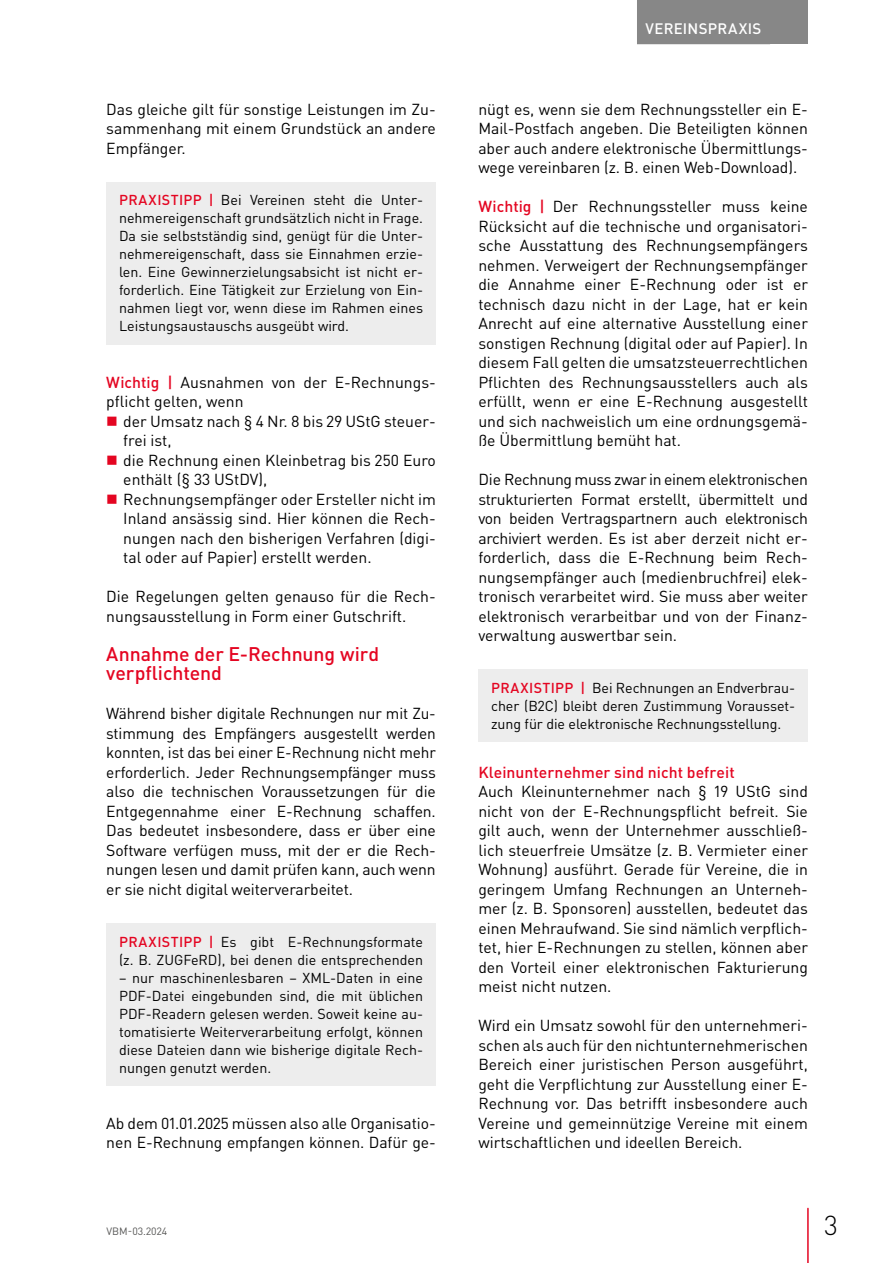
<style>
.page{position:relative;width:893px;height:1263px;background:#fff}
.page>*{position:absolute;margin:0;border:0;box-sizing:border-box;transform-origin:0 0}
.t1{font:300 27px "DIN Pro";color:#000}
.t2{font:500 19.5px/19.5px "DIN Pro";color:#e40521}
.t3{font:15.75px/19.5px "DIN Pro";color:#000;text-align:justify}
.t4{font:500 15.75px "DIN Pro";letter-spacing:.005em;color:#e40521}
.t5{font:500 15px "DIN Pro";letter-spacing:.02em;color:#fff}
.t6{font:14.25px/18px "DIN Pro";color:#000;text-align:justify}
.t7{font:500 14.25px "DIN Pro";letter-spacing:.065em;color:#e40521}
.t8{font:10.5px "DIN Pro";color:#575756}
.s1{font-weight:500;color:#e40521}
</style>
<div class="page">
<div style="left:762px;top:0;width:46px;height:44px;background:#878787"></div>
<hr style="left:807px;top:1208px;width:2px;height:55px;background:#e40521">
<div style="left:637px;top:0;width:133px;height:44px;background:#878787"></div>
<div style="left:106px;top:182px;width:330px;height:162px;background:#ededed"></div>
<div style="left:106px;top:923px;width:330px;height:162px;background:#ededed"></div>
<div style="left:478px;top:669px;width:330px;height:73px;background:#ededed"></div>
<p class="t3" style="left:106px;top:99px;width:331px">Das gleiche gilt für sonstige Leistungen im Zu&shy;sammenhang mit einem Grundstück an andere Empfänger.</p>
<p class="t7" style="left:119px;top:191px;width:38px">PRAXISTIPP</p>
<p class="t6" style="left:119px;top:191px;width:306px;text-indent:90px"><span class="s1">|</span> Bei Vereinen steht die Unter&shy;nehmereigenschaft grundsätzlich nicht in Frage.<br>Da sie selbstständig sind, genügt für die Unter&shy;nehmereigenschaft, dass sie Einnahmen erzie&shy;len. Eine Gewinnerzielungsabsicht ist nicht er&shy;forderlich. Eine Tätigkeit zur Erzielung von Ein&shy;nahmen liegt vor, wenn diese im Rahmen eines Leistungsaustauschs ausgeübt wird.</p>
<p class="t3" style="left:106px;top:372px;width:331px"><span class="s1">Wichtig |</span> Ausnahmen von der E-Rechnungs&shy;pflicht gelten, wenn</p>
<p class="t3" style="left:123px;top:411px;width:314px;text-align:left">der Umsatz nach § 4 Nr. 8 bis 29 UStG steuer&shy;frei ist,<br>die Rechnung einen Kleinbetrag bis 250 Euro enthält (§ 33 UStDV),<br>Rechnungsempfänger oder Ersteller nicht im Inland ansässig sind. Hier können die Rech&shy;nungen nach den bisherigen Verfahren (digi&shy;tal oder auf Papier) erstellt werden.</p>
<p class="t3" style="left:106px;top:586px;width:331px">Die Regelungen gelten genauso für die Rech&shy;nungsausstellung in Form einer Gutschrift.</p>
<p class="t2" style="left:106px;top:643px;width:274px">Annahme der E-Rechnung wird verpflichtend</p>
<p class="t3" style="left:106px;top:703px;width:331px">Während bisher digitale Rechnungen nur mit Zu&shy;stimmung des Empfängers ausgestellt werden konnten, ist das bei einer E-Rechnung nicht mehr erforderlich. Jeder Rechnungsempfänger muss also die technischen Voraussetzungen für die Entgegennahme einer E-Rechnung schaffen.<br>Das bedeutet insbesondere, dass er über eine Software verfügen muss, mit der er die Rech&shy;nungen lesen und damit prüfen kann, auch wenn er sie nicht digital weiterverarbeitet.</p>
<p class="t7" style="left:119px;top:932px;width:38px">PRAXISTIPP</p>
<p class="t6" style="left:119px;top:932px;width:306px;text-align:right"><span class="s1">|</span> Es gibt E-Rechnungsformate<br>(z. B. ZUGFeRD), bei denen die entsprechenden</p>
<p class="t6" style="left:119px;top:968px;width:306px">– nur maschinenlesbaren – XML-Daten in eine PDF-Datei eingebunden sind, die mit üblichen PDF-Readern gelesen werden. Soweit keine au&shy;tomatisierte Weiterverarbeitung erfolgt, können diese Dateien dann wie bisherige digitale Rech&shy;nungen genutzt werden.</p>
<p class="t3" style="left:106px;top:1113px;width:331px">Ab dem 01.01.2025 müssen also alle Organisatio&shy;nen E-Rechnung empfangen können. Dafür ge-</p>
<p class="t5" style="left:645px;top:18px;width:118px">Vereinspraxis</p>
<p class="t3" style="left:478px;top:99px;width:331px">nügt es, wenn sie dem Rechnungssteller ein E-Mail-Postfach angeben. Die Beteiligten können aber auch andere elektronische Übermittlungs&shy;wege vereinbaren (z. B. einen Web-Download).</p>
<p class="t3" style="left:478px;top:196px;width:331px"><span class="s1">Wichtig |</span> Der Rechnungssteller muss keine Rücksicht auf die technische und organisatori&shy;sche Ausstattung des Rechnungsempfängers nehmen. Verweigert der Rechnungsempfänger die Annahme einer E-Rechnung oder ist er technisch dazu nicht in der Lage, hat er kein Anrecht auf eine alternative Ausstellung einer sonstigen Rechnung (digital oder auf Papier). In diesem Fall gelten die umsatzsteuerrechtlichen Pflichten des Rechnungsausstellers auch als erfüllt, wenn er eine E-Rechnung ausgestellt und sich nachweislich um eine ordnungsgemä&shy;ße Übermittlung bemüht hat.</p>
<p class="t3" style="left:478px;top:469px;width:331px">Die Rechnung muss zwar in einem elektronischen strukturierten Format erstellt, übermittelt und von beiden Vertragspartnern auch elektronisch archiviert werden. Es ist aber derzeit nicht er&shy;forderlich, dass die E-Rechnung beim Rech&shy;nungsempfänger auch (medienbruchfrei) elek&shy;tronisch verarbeitet wird. Sie muss aber weiter elektronisch verarbeitbar und von der Finanz&shy;verwaltung auswertbar sein.</p>
<p class="t7" style="left:491px;top:678px;width:37px">PRAXISTIPP</p>
<p class="t6" style="left:491px;top:678px;width:306px;text-indent:89px"><span class="s1">|</span> Bei Rechnungen an Endverbrau&shy;cher (B2C) bleibt deren Zustimmung Vorausset&shy;zung für die elektronische Rechnungsstellung.</p>
<p class="t4" style="left:478px;top:761px;width:258px">Kleinunternehmer sind nicht befreit</p>
<p class="t3" style="left:478px;top:781px;width:331px">Auch Kleinunternehmer nach § 19 UStG sind nicht von der E-Rechnungspflicht befreit. Sie gilt auch, wenn der Unternehmer ausschließ&shy;lich steuerfreie Umsätze (z. B. Vermieter einer Wohnung) ausführt. Gerade für Vereine, die in geringem Umfang Rechnungen an Unterneh&shy;mer (z. B. Sponsoren) ausstellen, bedeutet das einen Mehraufwand. Sie sind nämlich verpflich&shy;tet, hier E-Rechnungen zu stellen, können aber den Vorteil einer elektronischen Fakturierung meist nicht nutzen.</p>
<p class="t3" style="left:478px;top:1015px;width:331px">Wird ein Umsatz sowohl für den unternehmeri&shy;schen als auch für den nichtunternehmerischen Bereich einer juristischen Person ausgeführt, geht die Verpflichtung zur Ausstellung einer E-Rechnung vor. Das betrifft insbesondere auch Vereine und gemeinnützige Vereine mit einem wirtschaftlichen und ideellen Bereich.</p>
<p class="t8" style="left:106px;top:1224px;width:62px">VBM-03.2024</p>
<h1 class="t1" style="left:824px;top:1207px;width:15px">3</h1>
</div>
